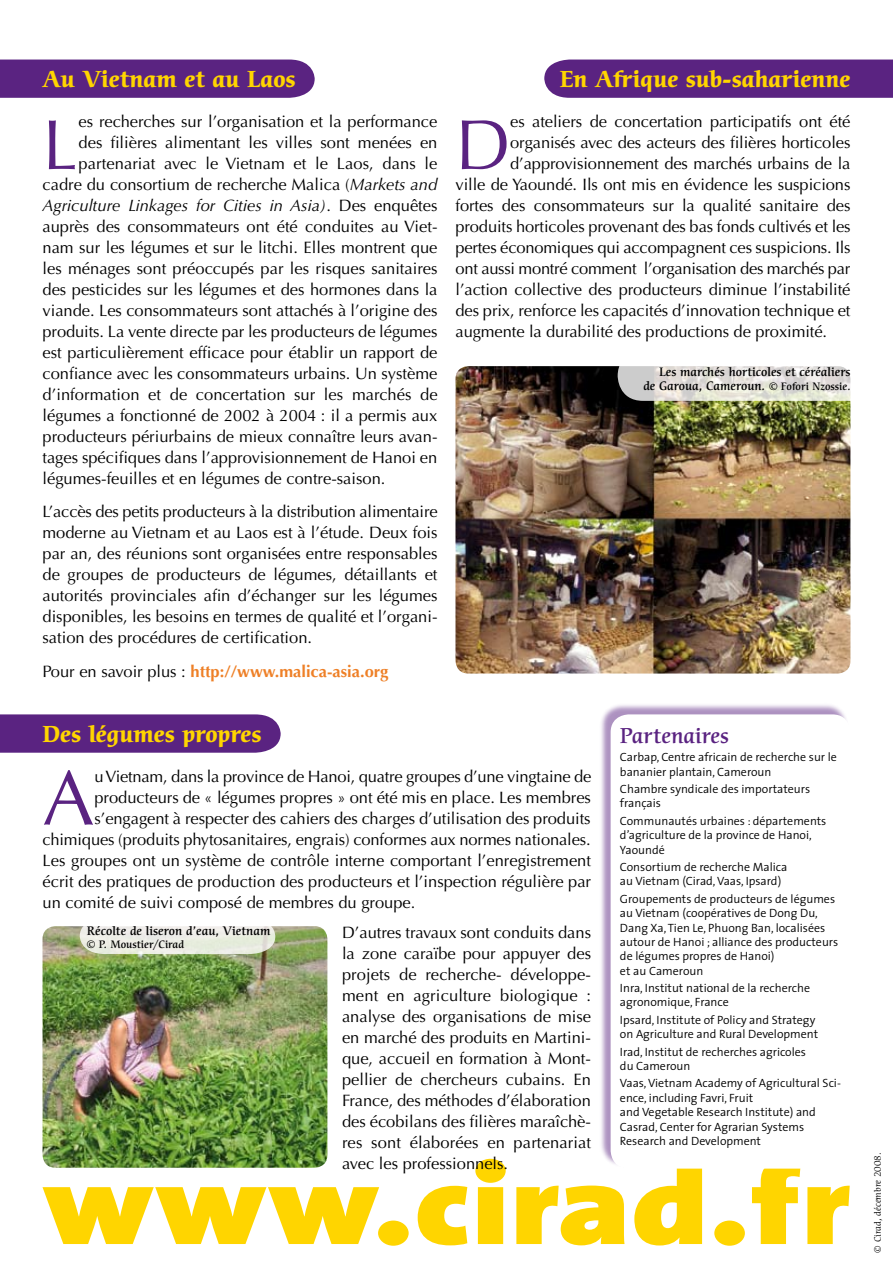
<style>
.page{position:relative;width:893px;height:1263px;background:#fff}
.page>*{position:absolute;margin:0;border:0;box-sizing:border-box;transform-origin:0 0}
.t1{font:900 114.45px "The Sans";color:#ffd500;scale:1.22 1}
.t2{font:77.85px "Optima";color:#5a2381}
.t3{font:70.8px "Optima";color:#5a2381}
.t4{font:700 22.5px "Cerigo";color:#ffd500}
.t5{font:500 21px "Cerigo";color:#5a2381}
.t6{font:16.5px/21px "Optima";color:#000;text-align:justify}
.t7{font:italic 16.5px "Optima";color:#000}
.t8{font:700 16.5px "Optima";color:#ee8027}
.t9{font:300 12px/14.4px "The Sans";color:#000}
.t10{font:500 12px/14.4px "Cerigo";color:#000;text-align:right}
.t11{font:500 10.5px "Cerigo";color:#000}
.t12{font:9px "Cerigo";color:#000}
.s1{font-style:italic}
.s2{font-style:normal}
.s3{font-weight:400;color:#000}
.s4{font-size:10.5px}
</style>
<div class="page">
<div style="left:598px;top:703px;width:252px;height:464px;background:#5a2381;opacity:.5"></div>
<div style="left:611px;top:714px;width:239px;height:454px;background:#fff;border-radius:18px"></div>
<svg style="left:0;top:714px;width:281px;height:39px;background:#602b85"></svg>
<img style="left:43px;top:926px;width:284px;height:242px;border-radius:13px">
<svg style="left:80px;top:926px;width:195px;height:28px;background:#e9eae0"></svg>
<div style="left:0;top:60px;width:315px;height:38px;background:#5a2381"></div>
<img style="left:455px;top:366px;width:395px;height:307px;border-radius:13px">
<svg style="left:618px;top:366px;width:233px;height:35px;background:#dddad5"></svg>
<div style="left:544px;top:60px;width:349px;height:38px;background:#5a2381"></div>
<h3 class="t4" style="left:43px;top:66px;width:255px">Au Vietnam et au Laos</h3>
<h3 class="t3" style="left:43px;top:104px;width:37px">L</h3>
<p class="t6" style="left:79px;top:111px;width:360px">es recherches sur l’organisation et la performance</p>
<p class="t6" style="left:79px;top:132px;width:360px">des filières alimentant les villes sont menées en</p>
<p class="t6" style="left:79px;top:153px;width:360px">partenariat avec le Vietnam et le Laos, dans le</p>
<p class="t6" style="left:43px;top:174px;width:396px">cadre du consortium de recherche Malica (<span class="s1">Markets and</span></p>
<p class="t7" style="left:43px;top:196px;width:396px">Agriculture Linkages for Cities in Asia)<span class="s2">. Des enquêtes</span></p>
<p class="t6" style="left:43px;top:216px;width:396px">auprès des consommateurs ont été conduites au Viet-</p>
<p class="t6" style="left:43px;top:237px;width:396px">nam sur les légumes et sur le litchi. Elles montrent que</p>
<p class="t6" style="left:43px;top:258px;width:396px">les ménages sont préoccupés par les risques sanitaires</p>
<p class="t6" style="left:43px;top:279px;width:396px">des pesticides sur les légumes et des hormones dans la</p>
<p class="t6" style="left:43px;top:300px;width:396px">viande. Les consommateurs sont attachés à l’origine des</p>
<p class="t6" style="left:43px;top:321px;width:396px">produits. La vente directe par les producteurs de légumes</p>
<p class="t6" style="left:43px;top:342px;width:396px">est particulièrement efficace pour établir un rapport de</p>
<p class="t6" style="left:43px;top:363px;width:396px">confiance avec les consommateurs urbains. Un système</p>
<p class="t6" style="left:43px;top:384px;width:397px">d’information et de concertation sur les marchés de</p>
<p class="t6" style="left:43px;top:405px;width:396px">légumes a fonctionné de 2002 à 2004 : il a permis aux</p>
<p class="t6" style="left:43px;top:426px;width:396px">producteurs périurbains de mieux connaître leurs avan-</p>
<p class="t6" style="left:43px;top:447px;width:396px">tages spécifiques dans l’approvisionnement de Hanoi en</p>
<p class="t6" style="left:43px;top:468px;width:344px">légumes-feuilles et en légumes de contre-saison.</p>
<p class="t6" style="left:43px;top:501px;width:397px">L’accès des petits producteurs à la distribution alimentaire moderne au Vietnam et au Laos est à l’étude. Deux fois par an, des réunions sont organisées entre responsables de groupes de producteurs de légumes, détaillants et autorités provinciales afin d’échanger sur les légumes disponibles, les besoins en termes de qualité et l’organi&shy;sation des procédures de certification.</p>
<p class="t8" style="left:43px;top:661px;width:348px"><span class="s3">Pour en savoir plus :</span> http://www.malica-asia.org</p>
<h3 class="t4" style="left:560px;top:66px;width:292px">En Afrique sub-saharienne</h3>
<h3 class="t3" style="left:455px;top:104px;width:57px">D</h3>
<p class="t6" style="left:510px;top:111px;width:342px">es ateliers de concertation participatifs ont été</p>
<p class="t6" style="left:510px;top:132px;width:342px">organisés avec des acteurs des filières horticoles</p>
<p class="t6" style="left:510px;top:153px;width:342px">d’approvisionnement des marchés urbains de la</p>
<p class="t6" style="left:455px;top:174px;width:396px">ville de Yaoundé. Ils ont mis en évidence les suspicions</p>
<p class="t6" style="left:455px;top:195px;width:396px">fortes des consommateurs sur la qualité sanitaire des</p>
<p class="t6" style="left:455px;top:216px;width:397px">produits horticoles provenant des bas fonds cultivés et les</p>
<p class="t6" style="left:455px;top:237px;width:397px">pertes économiques qui accompagnent ces suspicions. Ils</p>
<p class="t6" style="left:455px;top:258px;width:396px">ont aussi montré comment l’organisation des marchés par</p>
<p class="t6" style="left:455px;top:279px;width:396px">l’action collective des producteurs diminue l’instabilité</p>
<p class="t6" style="left:455px;top:300px;width:396px">des prix, renforce les capacités d’innovation technique et</p>
<p class="t6" style="left:455px;top:321px;width:373px">augmente la durabilité des productions de proximité.</p>
<p class="t10" style="left:643px;top:365px;width:209px">Les marchés horticoles et céréaliers<br>de Garoua, Cameroun. <span class="s4">© Fofori Nzossie.</span></p>
<h3 class="t4" style="left:43px;top:721px;width:221px">Des légumes propres</h3>
<h2 class="t2" style="left:43px;top:753px;width:53px">A</h2>
<p class="t6" style="left:94px;top:766px;width:498px">u Vietnam, dans la province de Hanoi, quatre groupes d’une vingtaine de</p>
<p class="t5" style="left:620px;top:723px;width:110px">Partenaires</p>
<p class="t9" style="left:620px;top:749px;width:218px">Carbap, Centre africain de recherche sur le bananier plantain, Cameroun</p>
<p class="t9" style="left:620px;top:781px;width:192px">Chambre syndicale des importateurs français</p>
<p class="t9" style="left:620px;top:813px;width:208px">Communautés urbaines : départements d’agriculture de la province de Hanoi,<br>Yaoundé</p>
<p class="t9" style="left:620px;top:859px;width:169px">Consortium de recherche Malica au Vietnam (Cirad, Vaas, Ipsard)</p>
<p class="t9" style="left:620px;top:891px;width:220px">Groupements de producteurs de légumes au Vietnam (coopératives de Dong Du, Dang Xa, Tien Le, Phuong Ban, localisées autour de Hanoi ; alliance des producteurs de légumes propres de Hanoi)<br>et au Cameroun</p>
<p class="t9" style="left:620px;top:980px;width:192px">Inra, Institut national de la recherche agronomique, France</p>
<p class="t9" style="left:620px;top:1012px;width:200px">Ipsard, Institute of Policy and Strategy on Agriculture and Rural Development</p>
<p class="t9" style="left:620px;top:1044px;width:188px">Irad, Institut de recherches agricoles du Cameroun</p>
<p class="t9" style="left:620px;top:1076px;width:222px">Vaas, Vietnam Academy of Agricultural Sci&shy;ence, including Favri, Fruit<br>and Vegetable Research Institute) and Casrad, Center for Agrarian Systems Research and Development</p>
<h1 class="t1" style="left:43px;top:1108px;width:664px">www.cirad.fr</h1>
<p class="t6" style="left:94px;top:788px;width:498px">producteurs de « légumes propres » ont été mis en place. Les membres</p>
<p class="t6" style="left:94px;top:808px;width:498px">s’engagent à respecter des cahiers des charges d’utilisation des produits</p>
<p class="t6" style="left:43px;top:829px;width:550px">chimiques (produits phytosanitaires, engrais) conformes aux normes nationales.</p>
<p class="t6" style="left:43px;top:850px;width:550px">Les groupes ont un système de contrôle interne comportant l’enregistrement</p>
<p class="t6" style="left:43px;top:872px;width:550px">écrit des pratiques de production des producteurs et l’inspection régulière par</p>
<p class="t6" style="left:43px;top:893px;width:374px">un comité de suivi composé de membres du groupe.</p>
<p class="t6" style="left:342px;top:922px;width:251px">D’autres travaux sont conduits dans la zone caraïbe pour appuyer des projets de recherche- développe&shy;ment en agriculture biologique : analyse des organisations de mise en marché des produits en Martini&shy;que, accueil en formation à Mont&shy;pellier de chercheurs cubains. En France, des méthodes d’élaboration des écobilans des filières maraîchè&shy;res sont élaborées en partenariat avec les professionnels.</p>
<p class="t10" style="left:87px;top:924px;width:185px">Récolte de liseron d’eau, Vietnam</p>
<p class="t11" style="left:87px;top:938px;width:99px">© P. Moustier/Cirad</p>
<p class="t12" style="left:873px;top:1252px;width:102px;rotate:-90deg">© Cirad, décembre 2008.</p>
</div>
